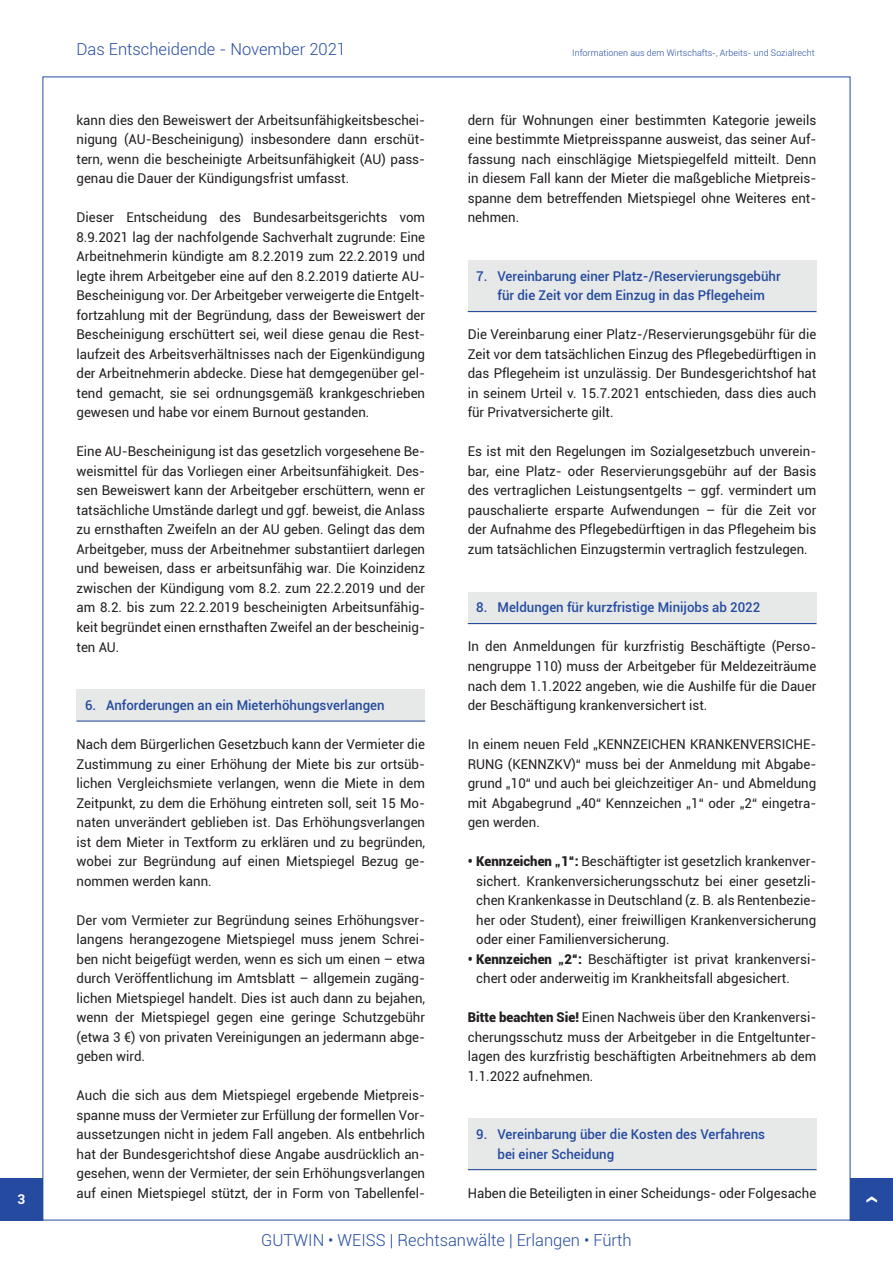
<style>
.page{position:relative;width:893px;height:1263px;background:#fff}
.page>*{position:absolute;margin:0;border:0;box-sizing:border-box;transform-origin:0 0}
.t1{font:700 27px "Roboto";color:#fff}
.t2{font:300 16.5px "Roboto";color:#244ba0}
.t3{font:13.5px/19.5px "Roboto";color:#231f20;text-align:justify}
.t4{font:500 13.5px/19.5px "Roboto";color:#244ba0;text-align:center}
.t5{font:700 13.5px "Roboto";color:#fff}
.t6{font:300 9px "Roboto";color:#244ba0}
.s1{font-weight:900}
</style>
<div class="page">
<div style="left:0;top:1178px;width:43px;height:42px;background:#244ba0"></div>
<div style="left:850px;top:1178px;width:43px;height:42px;background:#244ba0"></div>
<div style="left:77px;top:689px;width:348px;height:33px;background:#e7e8e8"></div>
<hr style="left:77px;top:721px;width:348px;height:1px;background:#244ba0">
<div style="left:468px;top:260px;width:348px;height:52px;background:#e7e8e8"></div>
<hr style="left:468px;top:311px;width:348px;height:1px;background:#244ba0">
<div style="left:468px;top:592px;width:348px;height:32px;background:#e7e8e8"></div>
<hr style="left:468px;top:623px;width:348px;height:1px;background:#244ba0">
<div style="left:468px;top:1118px;width:348px;height:52px;background:#e7e8e8"></div>
<hr style="left:468px;top:1169px;width:348px;height:1px;background:#244ba0">
<p class="t2" style="left:77px;top:38px;width:271px">Das Entscheidende - November 2021</p>
<p class="t6" style="left:572px;top:46px;width:244px">Informationen aus dem Wirtschafts-, Arbeits- und Sozialrecht</p>
<p class="t3" style="left:77px;top:110px;width:350px">kann dies den Beweiswert der Arbeitsunfähigkeitsbeschei&shy;nigung (AU-Bescheinigung) insbesondere dann erschüt&shy;tern, wenn die bescheinigte Arbeitsunfähigkeit (AU) pass&shy;genau die Dauer der Kündigungsfrist umfasst.</p>
<p class="t3" style="left:77px;top:207px;width:350px">Dieser Entscheidung des Bundesarbeitsgerichts vom 8.9.2021 lag der nachfolgende Sachverhalt zugrunde: Eine Arbeitnehmerin kündigte am 8.2.2019 zum 22.2.2019 und legte ihrem Arbeitgeber eine auf den 8.2.2019 datierte AU-Bescheinigung vor. Der Arbeitgeber verweigerte die Entgelt&shy;fortzahlung mit der Begründung, dass der Beweiswert der Bescheinigung erschüttert sei, weil diese genau die Rest&shy;laufzeit des Arbeitsverhältnisses nach der Eigenkündigung der Arbeitnehmerin abdecke. Diese hat demgegenüber gel&shy;tend gemacht, sie sei ordnungsgemäß krankgeschrieben gewesen und habe vor einem Burnout gestanden.</p>
<p class="t3" style="left:77px;top:441px;width:350px">Eine AU-Bescheinigung ist das gesetzlich vorgesehene Be&shy;weismittel für das Vorliegen einer Arbeitsunfähigkeit. Des&shy;sen Beweiswert kann der Arbeitgeber erschüttern, wenn er tatsächliche Umstände darlegt und ggf. beweist, die Anlass zu ernsthaften Zweifeln an der AU geben. Gelingt das dem Arbeitgeber, muss der Arbeitnehmer substantiiert darlegen und beweisen, dass er arbeitsunfähig war. Die Koinzidenz zwischen der Kündigung vom 8.2. zum 22.2.2019 und der am 8.2. bis zum 22.2.2019 bescheinigten Arbeitsunfähig&shy;keit begründet einen ernsthaften Zweifel an der bescheinig&shy;ten AU.</p>
<p class="t3" style="left:468px;top:110px;width:350px">dern für Wohnungen einer bestimmten Kategorie jeweils eine bestimmte Mietpreisspanne ausweist, das seiner Auf&shy;fassung nach einschlägige Mietspiegelfeld mitteilt. Denn in diesem Fall kann der Mieter die maßgebliche Mietpreis&shy;spanne dem betreffenden Mietspiegel ohne Weiteres ent&shy;nehmen.</p>
<p class="t4" style="left:476px;top:266px;width:306px">7. Vereinbarung einer Platz-/Reservierungsgebühr für die Zeit vor dem Einzug in das Pflegeheim</p>
<p class="t3" style="left:468px;top:324px;width:350px">Die Vereinbarung einer Platz-/Reservierungsgebühr für die Zeit vor dem tatsächlichen Einzug des Pflegebedürftigen in das Pflegeheim ist unzulässig. Der Bundesgerichtshof hat in seinem Urteil v. 15.7.2021 entschieden, dass dies auch für Privatversicherte gilt.</p>
<p class="t3" style="left:468px;top:441px;width:350px">Es ist mit den Regelungen im Sozialgesetzbuch unverein&shy;bar, eine Platz- oder Reservierungsgebühr auf der Basis des vertraglichen Leistungsentgelts – ggf. vermindert um pauschalierte ersparte Aufwendungen – für die Zeit vor der Aufnahme des Pflegebedürftigen in das Pflegeheim bis zum tatsächlichen Einzugstermin vertraglich festzulegen.</p>
<p class="t4" style="left:476px;top:597px;width:286px">8. Meldungen für kurzfristige Minijobs ab 2022</p>
<p class="t3" style="left:468px;top:636px;width:350px">In den Anmeldungen für kurzfristig Beschäftigte (Perso&shy;nengruppe 110) muss der Arbeitgeber für Meldezeiträume nach dem 1.1.2022 angeben, wie die Aushilfe für die Dauer der Beschäftigung krankenversichert ist.</p>
<p class="t3" style="left:468px;top:734px;width:350px">In einem neuen Feld „KENNZEICHEN KRANKENVERSICHE-RUNG (KENNZKV)“ muss bei der Anmeldung mit Abgabe&shy;grund „10“ und auch bei gleichzeitiger An- und Abmeldung mit Abgabegrund „40“ Kennzeichen „1“ oder „2“ eingetra&shy;gen werden.</p>
<p class="t3" style="left:476px;top:851px;width:342px;text-indent:-9px"><span class="s1">• Kennzeichen „1“:</span> Beschäftigter ist gesetzlich krankenver&shy;sichert. Krankenversicherungsschutz bei einer gesetzli&shy;chen Krankenkasse in Deutschland (z. B. als Rentenbezie&shy;her oder Student), einer freiwilligen Krankenversicherung oder einer Familienversicherung.</p>
<p class="t3" style="left:476px;top:948px;width:342px;text-indent:-9px"><span class="s1">• Kennzeichen „2“:</span> Beschäftigter ist privat krankenversi&shy;chert oder anderweitig im Krankheitsfall abgesichert.</p>
<p class="t3" style="left:468px;top:1007px;width:350px"><span class="s1">Bitte beachten Sie!</span> Einen Nachweis über den Krankenversi&shy;cherungsschutz muss der Arbeitgeber in die Entgeltunter&shy;lagen des kurzfristig beschäftigten Arbeitnehmers ab dem 1.1.2022 aufnehmen.</p>
<p class="t4" style="left:85px;top:695px;width:301px">6. Anforderungen an ein Mieterhöhungsverlangen</p>
<p class="t3" style="left:77px;top:734px;width:350px">Nach dem Bürgerlichen Gesetzbuch kann der Vermieter die Zustimmung zu einer Erhöhung der Miete bis zur ortsüb&shy;lichen Vergleichsmiete verlangen, wenn die Miete in dem Zeitpunkt, zu dem die Erhöhung eintreten soll, seit 15 Mo&shy;naten unverändert geblieben ist. Das Erhöhungsverlangen ist dem Mieter in Textform zu erklären und zu begründen, wobei zur Begründung auf einen Mietspiegel Bezug ge&shy;nommen werden kann.</p>
<p class="t3" style="left:77px;top:909px;width:350px">Der vom Vermieter zur Begründung seines Erhöhungsver&shy;langens herangezogene Mietspiegel muss jenem Schrei&shy;ben nicht beigefügt werden, wenn es sich um einen – etwa durch Veröffentlichung im Amtsblatt – allgemein zugäng&shy;lichen Mietspiegel handelt. Dies ist auch dann zu bejahen, wenn der Mietspiegel gegen eine geringe Schutzgebühr (etwa 3 €) von privaten Vereinigungen an jedermann abge&shy;geben wird.</p>
<p class="t3" style="left:77px;top:1085px;width:350px">Auch die sich aus dem Mietspiegel ergebende Mietpreis&shy;spanne muss der Vermieter zur Erfüllung der formellen Vor&shy;aussetzungen nicht in jedem Fall angeben. Als entbehrlich hat der Bundesgerichtshof diese Angabe ausdrücklich an&shy;gesehen, wenn der Vermieter, der sein Erhöhungsverlangen auf einen Mietspiegel stützt, der in Form von Tabellenfel-</p>
<p class="t4" style="left:497px;top:1124px;width:269px;text-align:left;text-indent:-21px">9. Vereinbarung über die Kosten des Verfahrens bei einer Scheidung</p>
<p class="t3" style="left:468px;top:1182px;width:350px">Haben die Beteiligten in einer Scheidungs- oder Folgesache</p>
<p class="t5" style="left:17px;top:1190px;width:9px">3</p>
<h1 class="t1" style="left:893px;top:1195px;width:10px;rotate:90deg">‹</h1>
<p class="t2" style="left:261px;top:1228px;width:372px">GUTWIN • WEISS | Rechtsanwälte | Erlangen • Fürth</p>
</div>
